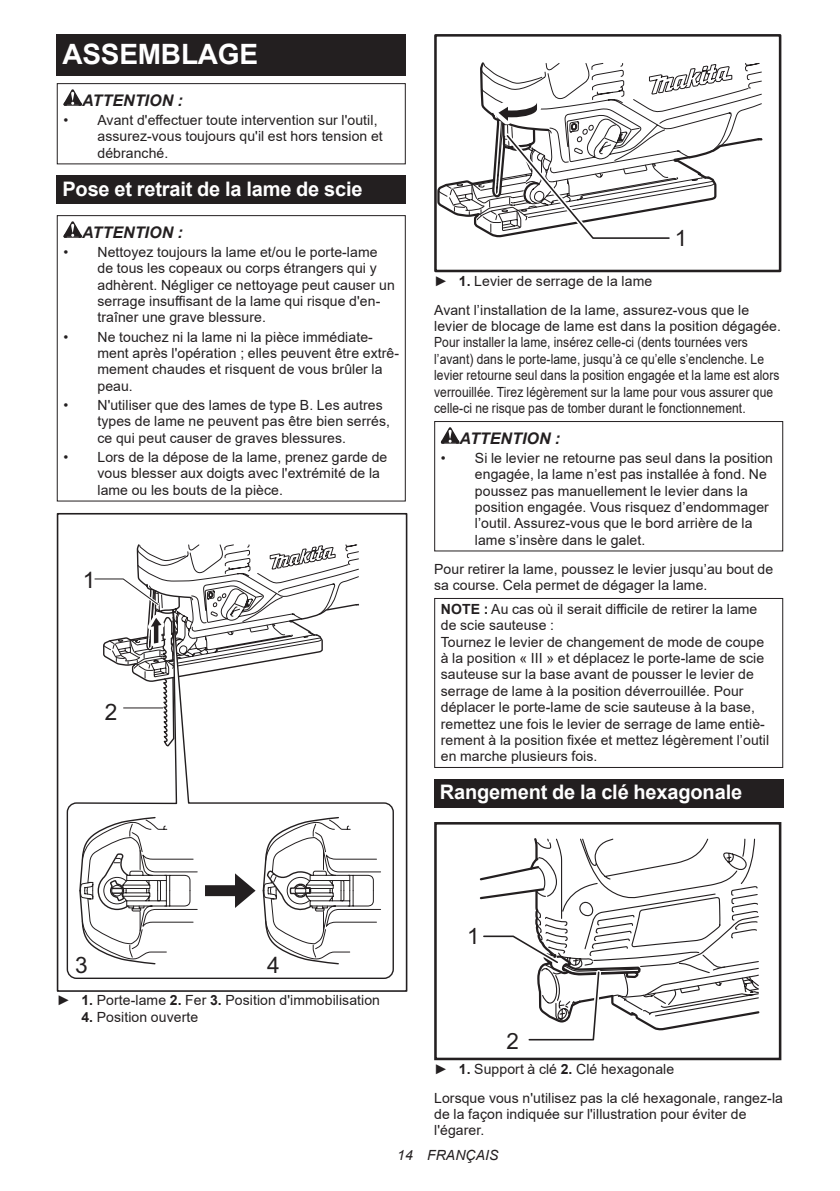
<style>
.page{position:relative;width:840px;height:1191px;background:#fff}
.page>*{position:absolute;margin:0;border:0;box-sizing:border-box;transform-origin:0 0}
.t1{font:700 28px "Arial";letter-spacing:-.01em;color:#fff}
.t2{font:22.6px "Arial";color:#231f20}
.t3{font:22.4px "Arial";color:#231f20}
.t4{font:700 20px "Arial";letter-spacing:-.01em;color:#fff}
.t5{font:italic 700 16px "Arial";letter-spacing:.005em;color:#231f20}
.t6{font:14px/16.4px "Arial";letter-spacing:.005em;color:#231f20}
.t7{font:italic 14px "Arial";letter-spacing:.005em;color:#231f20}
.s1{font-weight:700}
</style>
<div class="page">
<div style="left:57px;top:34px;width:348px;height:41px;background:#231f20"></div>
<svg style="left:63px;top:89px;width:19px;height:17px"></svg>
<div style="left:57px;top:83px;width:348px;height:81px;border:1px solid #231f20"></div>
<div style="left:57px;top:176px;width:348px;height:28px;background:#231f20"></div>
<svg style="left:63px;top:221px;width:19px;height:17px"></svg>
<div style="left:57px;top:215px;width:348px;height:286px;border:1px solid #231f20"></div>
<svg style="left:66px;top:748px;width:328px;height:231px"></svg>
<svg style="left:78px;top:816px;width:120px;height:149px"></svg>
<svg style="left:262px;top:816px;width:119px;height:149px"></svg>
<svg style="left:205px;top:873px;width:50px;height:35px"></svg>
<div style="left:57px;top:513px;width:350px;height:478px;border:2px solid #231f20"></div>
<svg style="left:92px;top:513px;width:268px;height:235px"></svg>
<div style="left:434px;top:34px;width:347px;height:238px;border:3px solid #231f20"></div>
<svg style="left:436px;top:34px;width:327px;height:209px"></svg>
<svg style="left:440px;top:427px;width:19px;height:16px"></svg>
<div style="left:434px;top:421px;width:348px;height:130px;border:1px solid #231f20"></div>
<div style="left:434px;top:598px;width:348px;height:170px;border:1px solid #231f20"></div>
<div style="left:434px;top:779px;width:348px;height:29px;background:#231f20"></div>
<div style="left:434px;top:822px;width:347px;height:238px;border:3px solid #231f20"></div>
<svg style="left:479px;top:838px;width:281px;height:203px"></svg>
<h1 class="t1" style="left:62px;top:34px;width:197px">ASSEMBLAGE</h1>
<p class="t5" style="left:82px;top:89px;width:102px">ATTENTION :</p>
<p class="t6" style="left:97px;top:112px;width:286px;text-indent:-34px">• Avant d'effectuer toute intervention sur l'outil, assurez-vous toujours qu'il est hors tension et débranché.</p>
<h3 class="t4" style="left:62px;top:175px;width:301px">Pose et retrait de la lame de scie</h3>
<p class="t5" style="left:82px;top:221px;width:102px">ATTENTION :</p>
<p class="t6" style="left:97px;top:244px;width:299px;text-indent:-34px">• Nettoyez toujours la lame et/ou le porte-lame de tous les copeaux ou corps étrangers qui y adhèrent. Négliger ce nettoyage peut causer un serrage insuffisant de la lame qui risque d'en&shy;traîner une grave blessure.</p>
<p class="t6" style="left:97px;top:328px;width:303px;text-indent:-34px">• Ne touchez ni la lame ni la pièce immédiate&shy;ment après l'opération ; elles peuvent être extrê&shy;mement chaudes et risquent de vous brûler la peau.</p>
<p class="t6" style="left:97px;top:397px;width:294px;text-indent:-34px">• N'utiliser que des lames de type B. Les autres types de lame ne peuvent pas être bien serrés, ce qui peut causer de graves blessures.</p>
<p class="t6" style="left:97px;top:449px;width:291px;text-indent:-34px">• Lors de la dépose de la lame, prenez garde de vous blesser aux doigts avec l'extrémité de la lame ou les bouts de la pièce.</p>
<h2 class="t2" style="left:83px;top:564px;width:14px">1</h2>
<h2 class="t2" style="left:105px;top:697px;width:14px">2</h2>
<h3 class="t3" style="left:674px;top:223px;width:14px">1</h3>
<p class="t6" style="left:434px;top:266px;width:316px;line-height:28.8px">► <span class="s1">1.</span> Levier de serrage de la lame<br>Avant l’installation de la lame, assurez-vous que le</p>
<p class="t6" style="left:434px;top:318px;width:348px">levier de blocage de lame est dans la position dégagée.<br>Pour installer la lame, insérez celle-ci (dents tournées vers l’avant) dans le porte-lame, jusqu’à ce qu’elle s’enclenche. Le levier retourne seul dans la position engagée et la lame est alors verrouillée. Tirez légèrement sur la lame pour vous assurer que celle-ci ne risque pas de tomber durant le fonctionnement.</p>
<p class="t5" style="left:459px;top:427px;width:102px">ATTENTION :</p>
<p class="t6" style="left:474px;top:449px;width:299px;text-indent:-34px">• Si le levier ne retourne pas seul dans la position engagée, la lame n’est pas installée à fond. Ne poussez pas manuellement le levier dans la position engagée. Vous risquez d’endommager l’outil. Assurez-vous que le bord arrière de la lame s’insère dans le galet.</p>
<p class="t6" style="left:434px;top:560px;width:340px">Pour retirer la lame, poussez le levier jusqu’au bout de sa course. Cela permet de dégager la lame.</p>
<p class="t6" style="left:440px;top:600px;width:329px"><span class="s1">NOTE :</span> Au cas où il serait difficile de retirer la lame de scie sauteuse :<br>Tournez le levier de changement de mode de coupe à la position « III » et déplacez le porte-lame de scie sauteuse sur la base avant de pousser le levier de serrage de lame à la position déverrouillée. Pour déplacer le porte-lame de scie sauteuse à la base, remettez une fois le levier de serrage de lame entiè&shy;rement à la position fixée et mettez légèrement l’outil en marche plusieurs fois.</p>
<h3 class="t4" style="left:439px;top:778px;width:304px">Rangement de la clé hexagonale</h3>
<h2 class="t2" style="left:75px;top:950px;width:14px">3</h2>
<h2 class="t2" style="left:267px;top:949px;width:14px">4</h2>
<p class="t6" style="left:57px;top:992px;width:324px">► <span class="s1">1.</span> Porte-lame <span class="s1">2.</span> Fer <span class="s1">3.</span> Position d'immobilisation</p>
<p class="t6" style="left:81px;top:1008px;width:118px"><span class="s1">4.</span> Position ouverte</p>
<h3 class="t3" style="left:467px;top:921px;width:14px">1</h3>
<h3 class="t3" style="left:506px;top:1025px;width:14px">2</h3>
<p class="t6" style="left:434px;top:1054px;width:350px;line-height:28.8px">► <span class="s1">1.</span> Support à clé <span class="s1">2.</span> Clé hexagonale<br>Lorsque vous n'utilisez pas la clé hexagonale, rangez-la</p>
<p class="t6" style="left:434px;top:1105px;width:314px">de la façon indiquée sur l'illustration pour éviter de l'égarer.</p>
<p class="t7" style="left:397px;top:1146px;width:103px">14 FRANÇAIS</p>
</div>
